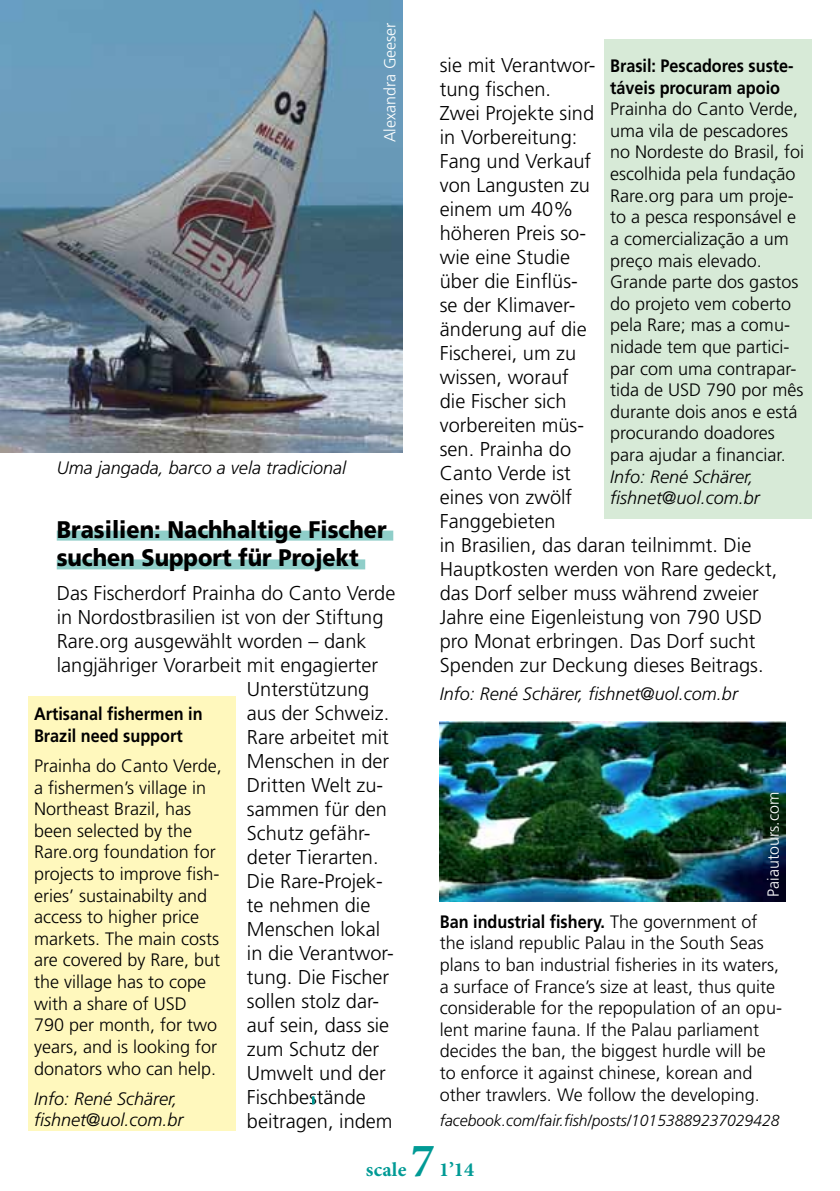
<style>
.page{position:relative;width:840px;height:1191px;background:#fff}
.page>*{position:absolute;margin:0;border:0;box-sizing:border-box;transform-origin:0 0}
.t1{font:700 48px "Minion Pro";color:#009a95}
.t2{font:900 24px/28.8px "Frutiger";color:#000;scale:.9 1}
.t3{font:300 20px/24px "Frutiger";color:#000}
.t4{font:700 20px "Minion Pro";letter-spacing:.005em;color:#009a95}
.t5{font:300 18px/21.6px "Frutiger";color:#000}
.t6{font:italic 300 18px/21.6px "Frutiger";color:#000}
.t7{font:700 18px/21.6px "Frutiger";color:#000;scale:.9 1}
.t8{font:italic 300 16px "Frutiger";color:#000}
.t9{font:300 16px "Frutiger";color:#fff}
.s1{font-weight:700}
</style>
<div class="page">
<div style="left:57px;top:530px;width:336px;height:10px;background:#8fcec9"></div>
<div style="left:57px;top:559px;width:308px;height:10px;background:#8fcec9"></div>
<svg style="left:312px;top:1096px;width:2px;height:8px"></svg>
<div style="left:28px;top:696px;width:207px;height:435px;background:#fff8bd"></div>
<div style="left:604px;top:40px;width:207px;height:479px;background:#d7ead7"></div>
<img style="left:0;top:0;width:402px;height:453px">
<img style="left:439px;top:721px;width:345px;height:181px">
<p class="t9" style="left:381px;top:142px;width:121px;rotate:-90deg">Alexandra Geeser</p>
<p class="t3" style="left:439px;top:53px;width:339px">sie mit Verantwor-<br>tung fischen.<br>Zwei Projekte sind<br>in Vorbereitung:<br>Fang und Verkauf<br>von Langusten zu<br>einem um 40%<br>höheren Preis so-<br>wie eine Studie<br>über die Einflüs-<br>se der Klimaver-<br>änderung auf die<br>Fischerei, um zu<br>wissen, worauf<br>die Fischer sich<br>vorbereiten müs-<br>sen. Prainha do<br>Canto Verde ist<br>eines von zwölf<br>Fanggebieten<br>in Brasilien, das daran teilnimmt. Die<br>Hauptkosten werden von Rare gedeckt, das Dorf selber muss während zweier<br>Jahre eine Eigenleistung von 790 USD pro Monat erbringen. Das Dorf sucht<br>Spenden zur Deckung dieses Beitrags.</p>
<p class="t6" style="left:439px;top:682px;width:299px">Info: René Schärer, fishnet@uol.com.br</p>
<p class="t7" style="left:609px;top:55px;width:205px">Brasil: Pescadores suste&shy;táveis procuram apoio</p>
<p class="t5" style="left:609px;top:98px;width:195px">Prainha do Canto Verde, uma vila de pescadores no Nordeste do Brasil, foi escolhida pela fundação<br>Rare.org para um proje&shy;to a pesca responsável e a comercialização a um preço mais elevado.<br>Grande parte dos gastos do projeto vem coberto pela Rare; mas a comu&shy;nidade tem que partici&shy;par com uma contrapar&shy;tida de USD 790 por mês durante dois anos e está procurando doadores para ajudar a financiar.</p>
<p class="t6" style="left:609px;top:465px;width:151px">Info: René Schärer, fishnet@uol.com.br</p>
<p class="t6" style="left:57px;top:457px;width:291px">Uma jangada, barco a vela tradicional</p>
<h2 class="t2" style="left:57px;top:514px;width:368px">Brasilien: Nachhaltige Fischer suchen Support für Projekt</h2>
<p class="t3" style="left:57px;top:581px;width:340px">Das Fischerdorf Prainha do Canto Verde</p>
<p class="t3" style="left:57px;top:605px;width:328px">in Nordostbrasilien ist von der Stiftung</p>
<p class="t3" style="left:57px;top:629px;width:311px">Rare.org ausgewählt worden – dank</p>
<p class="t3" style="left:57px;top:653px;width:323px">langjähriger Vorarbeit mit engagierter</p>
<p class="t3" style="left:247px;top:677px;width:124px">Unterstützung</p>
<p class="t3" style="left:247px;top:701px;width:144px">aus der Schweiz.</p>
<p class="t3" style="left:247px;top:725px;width:143px">Rare arbeitet mit</p>
<p class="t3" style="left:247px;top:749px;width:144px">Menschen in der</p>
<p class="t3" style="left:247px;top:773px;width:138px">Dritten Welt zu-</p>
<p class="t3" style="left:247px;top:797px;width:142px">sammen für den</p>
<p class="t3" style="left:247px;top:821px;width:125px">Schutz gefähr-</p>
<p class="t3" style="left:247px;top:845px;width:133px">deter Tierarten.</p>
<p class="t3" style="left:247px;top:869px;width:137px">Die Rare-Projek-</p>
<p class="t3" style="left:247px;top:893px;width:125px">te nehmen die</p>
<p class="t3" style="left:247px;top:917px;width:135px">Menschen lokal</p>
<p class="t3" style="left:247px;top:941px;width:148px">in die Verantwor-</p>
<p class="t3" style="left:247px;top:965px;width:144px">tung. Die Fischer</p>
<p class="t3" style="left:247px;top:989px;width:134px">sollen stolz dar-</p>
<p class="t3" style="left:247px;top:1013px;width:144px">auf sein, dass sie</p>
<p class="t3" style="left:247px;top:1037px;width:134px">zum Schutz der</p>
<p class="t3" style="left:247px;top:1061px;width:140px">Umwelt und der</p>
<p class="t3" style="left:247px;top:1085px;width:120px">Fischbestände</p>
<p class="t3" style="left:247px;top:1109px;width:147px">beitragen, indem</p>
<p class="t4" style="left:366px;top:1156px;width:42px">scale</p>
<p class="t7" style="left:34px;top:703px;width:189px">Artisanal fishermen in<br>Brazil need support</p>
<p class="t5" style="left:34px;top:755px;width:189px">Prainha do Canto Verde, a fishermen’s village in<br>Northeast Brazil, has been selected by the<br>Rare.org foundation for projects to improve fish&shy;eries’ sustainabilty and access to higher price markets. The main costs are covered by Rare, but the village has to cope with a share of USD<br>790 per month, for two years, and is looking for donators who can help.</p>
<p class="t6" style="left:34px;top:1087px;width:151px">Info: René Schärer, fishnet@uol.com.br</p>
<p class="t9" style="left:763px;top:897px;width:106px;rotate:-90deg">Paiautours.com</p>
<p class="t5" style="left:439px;top:910px;width:343px"><span class="s1">Ban industrial fishery.</span> The government of the island republic Palau in the South Seas plans to ban industrial fisheries in its waters, a surface of France’s size at least, thus quite considerable for the repopulation of an opu&shy;lent marine fauna. If the Palau parliament decides the ban, the biggest hurdle will be to enforce it against chinese, korean and other trawlers. We follow the developing.</p>
<p class="t8" style="left:439px;top:1110px;width:341px">facebook.com/fair.fish/posts/10153889237029428</p>
<h1 class="t1" style="left:410px;top:1127px;width:25px">7</h1>
<p class="t4" style="left:439px;top:1156px;width:36px">1’14</p>
</div>
